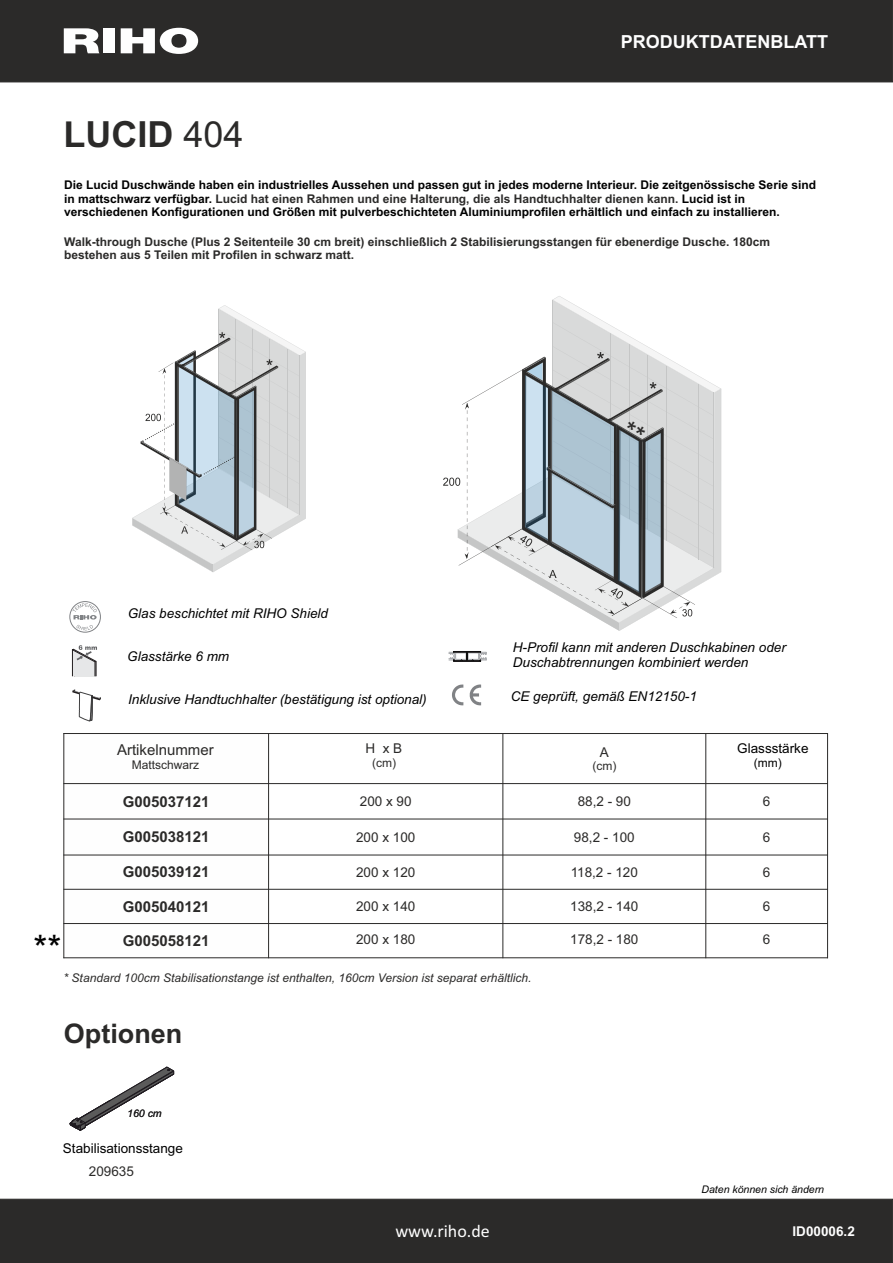
<style>
.page{position:relative;width:893px;height:1263px;background:#fff}
.page>*{position:absolute;margin:0;border:0;box-sizing:border-box;transform-origin:0 0}
.t1{font:700 36px "Arial";color:#2b2a29}
.t2{font:36px "Arial";color:#000}
.t3{font:700 27px "Arial";color:#2b2a29}
.t4{font:700 18px "Arial";color:#fefefe}
.t5{font:18px "Calibri";color:#fefefe}
.t6{font:700 15px "Arial";color:#2b2a29}
.t7{font:15px "Arial";color:#2b2a29}
.t8{font:italic 13.5px/15.1px "Arial";color:#000}
.t9{font:13.5px "Arial";color:#2b2a29}
.t10{font:13.5px "Arial";color:#000}
.t11{font:700 13.5px "Arial";color:#fefefe}
.t12{font:700 12px/13.4px "Arial";color:#000}
.t13{font:700 12px/13.4px "Arial";color:#2b2a29}
.t14{font:italic 12px "Arial";color:#2b2a29}
.t15{font:12px "Arial";color:#2b2a29}
.t16{font:12px "Arial";color:#000}
.t17{font:italic 10.5px "Arial";color:#000}
.t18{font:italic 10.5px "Arial";color:#201f20}
.s1{font-weight:400}
.s2{color:#2b2a29}
</style>
<div class="page">
<div style="left:0;top:0;width:893px;height:83px;background:#2b2a29"></div>
<div style="left:0;top:1198px;width:893px;height:65px;background:#2b2a29"></div>
<div style="left:103px;top:28px;width:12px;height:25px;background:#fefefe"></div>
<svg style="left:121px;top:28px;width:77px;height:26px"></svg>
<svg style="left:64px;top:28px;width:35px;height:25px"></svg>
<div style="left:560px;top:11px;width:286px;height:60px;background:#2b2a29"></div>
<div style="left:384px;top:1213px;width:138px;height:39px;background:#2b2a29"></div>
<svg style="left:469px;top:684px;width:12px;height:21px"></svg>
<svg style="left:452px;top:684px;width:11px;height:21px"></svg>
<svg style="left:449px;top:651px;width:38px;height:11px"></svg>
<div style="left:70px;top:601px;width:31px;height:31px;border:1px solid #808285;border-radius:50%"></div>
<svg style="left:76px;top:625px;width:17px;height:5px"></svg>
<svg style="left:72px;top:603px;width:25px;height:16px"></svg>
<svg style="left:72px;top:645px;width:25px;height:32px"></svg>
<svg style="left:72px;top:689px;width:29px;height:33px"></svg>
<hr style="left:63px;top:733px;width:1px;height:225px;background:#2b2a29">
<hr style="left:268px;top:733px;width:1px;height:225px;background:#2b2a29">
<hr style="left:502px;top:733px;width:1px;height:225px;background:#2b2a29">
<hr style="left:705px;top:733px;width:1px;height:225px;background:#2b2a29">
<hr style="left:827px;top:733px;width:1px;height:225px;background:#2b2a29">
<hr style="left:63px;top:957px;width:765px;height:1px;background:#2b2a29">
<hr style="left:63px;top:923px;width:765px;height:1px;background:#2b2a29">
<hr style="left:63px;top:889px;width:765px;height:1px;background:#2b2a29">
<hr style="left:63px;top:854px;width:765px;height:1px;background:#2b2a29">
<hr style="left:63px;top:818px;width:765px;height:1px;background:#2b2a29">
<hr style="left:63px;top:783px;width:765px;height:1px;background:#2b2a29">
<hr style="left:63px;top:733px;width:765px;height:1px;background:#2b2a29">
<svg style="left:70px;top:1067px;width:104px;height:64px"></svg>
<hr style="left:721px;top:389px;width:1px;height:183px;background:#c5c6c6">
<hr style="left:306px;top:352px;width:1px;height:166px;background:#c5c6c6">
<svg style="left:132px;top:305px;width:174px;height:267px"></svg>
<svg style="left:443px;top:296px;width:278px;height:335px"></svg>
<h1 class="t1" style="left:64px;top:121px;width:182px">LUCID <span class="s1">404</span></h1>
<h3 class="t4" style="left:621px;top:35px;width:209px">PRODUKTDATENBLATT</h3>
<p class="t12" style="left:64px;top:179px;width:753px">Die Lucid Duschwände haben ein industrielles Aussehen und passen gut in jedes moderne Interieur. Die zeitgenössische Serie sind in mattschwarz verfügbar. <span class="s2">Lucid hat einen Rahmen und eine Halterung, die als Handtuchhalter dienen kann.</span> Lucid ist in verschiedenen Konfigurationen und Größen mit pulverbeschichteten Aluminiumprofilen erhältlich und einfach zu installieren.</p>
<p class="t13" style="left:64px;top:236px;width:707px">Walk-through Dusche (Plus 2 Seitenteile 30 cm breit) einschließlich 2 Stabilisierungsstangen für ebenerdige Dusche. 180cm bestehen aus 5 Teilen mit Profilen in schwarz matt.</p>
<p class="t8" style="left:128px;top:606px;width:202px">Glas beschichtet mit RIHO Shield</p>
<p class="t8" style="left:127px;top:650px;width:104px">Glasstärke 6 mm</p>
<p class="t8" style="left:128px;top:693px;width:300px">Inklusive Handtuchhalter (bestätigung ist optional)</p>
<p class="t8" style="left:511px;top:690px;width:188px">CE geprüft, gemäß EN12150-1</p>
<p class="t8" style="left:513px;top:641px;width:275px">H-Profil kann mit anderen Duschkabinen oder<br>Duschabtrennungen kombiniert werden</p>
<h1 class="t2" style="left:33px;top:935px;width:30px">**</h1>
<p class="t7" style="left:117px;top:744px;width:98px">Artikelnummer</p>
<p class="t15" style="left:132px;top:760px;width:69px">Mattschwarz</p>
<p class="t9" style="left:365px;top:743px;width:38px">H x B</p>
<p class="t15" style="left:372px;top:758px;width:25px">(cm)</p>
<p class="t9" style="left:600px;top:747px;width:11px">A</p>
<p class="t15" style="left:592px;top:761px;width:25px">(cm)</p>
<p class="t10" style="left:737px;top:743px;width:73px">Glassstärke</p>
<p class="t16" style="left:754px;top:758px;width:29px">(mm)</p>
<p class="t6" style="left:123px;top:795px;width:88px">G005037121</p>
<p class="t9" style="left:360px;top:796px;width:53px">200 x 90</p>
<p class="t9" style="left:578px;top:796px;width:55px">88,2 - 90</p>
<p class="t9" style="left:763px;top:796px;width:9px">6</p>
<p class="t6" style="left:123px;top:831px;width:88px">G005038121</p>
<p class="t9" style="left:356px;top:832px;width:61px">200 x 100</p>
<p class="t9" style="left:574px;top:832px;width:62px">98,2 - 100</p>
<p class="t9" style="left:763px;top:832px;width:9px">6</p>
<p class="t6" style="left:123px;top:866px;width:88px">G005039121</p>
<p class="t9" style="left:356px;top:867px;width:61px">200 x 120</p>
<p class="t9" style="left:571px;top:867px;width:69px">118,2 - 120</p>
<p class="t9" style="left:763px;top:867px;width:9px">6</p>
<p class="t6" style="left:123px;top:901px;width:88px">G005040121</p>
<p class="t9" style="left:356px;top:901px;width:61px">200 x 140</p>
<p class="t9" style="left:570px;top:901px;width:70px">138,2 - 140</p>
<p class="t9" style="left:763px;top:901px;width:9px">6</p>
<p class="t6" style="left:123px;top:935px;width:88px">G005058121</p>
<p class="t9" style="left:356px;top:934px;width:61px">200 x 180</p>
<p class="t9" style="left:570px;top:934px;width:70px">178,2 - 180</p>
<p class="t9" style="left:763px;top:934px;width:9px">6</p>
<p class="t14" style="left:64px;top:973px;width:469px">* Standard 100cm Stabilisationstange ist enthalten, 160cm Version ist separat erhältlich.</p>
<h2 class="t3" style="left:64px;top:1023px;width:120px">Optionen</h2>
<p class="t18" style="left:127px;top:1109px;width:36px">160 cm</p>
<p class="t10" style="left:63px;top:1143px;width:122px">Stabilisationsstange</p>
<p class="t9" style="left:89px;top:1166px;width:47px">209635</p>
<p class="t17" style="left:701px;top:1185px;width:124px">Daten können sich ändern</p>
<h3 class="t5" style="left:395px;top:1224px;width:96px">www.riho.de</h3>
<h3 class="t5" style="left:471px;top:1224px;width:33px">com</h3>
<p class="t11" style="left:792px;top:1226px;width:64px">ID00006.2</p>
</div>
